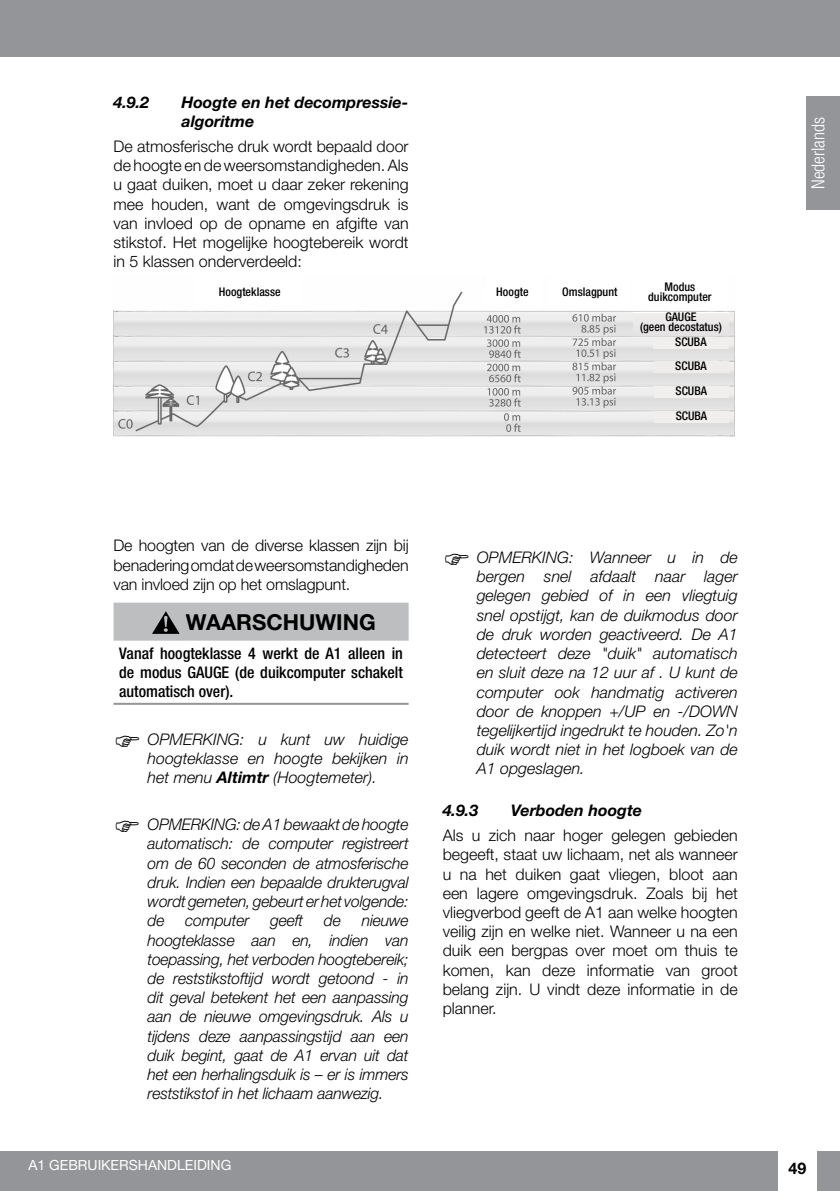
<style>
.page{position:relative;width:840px;height:1191px;background:#fff}
.page>*{position:absolute;margin:0;border:0;box-sizing:border-box;transform-origin:0 0}
.t1{font:700 22px "Helvetica Neue LT Std";color:#000}
.t2{font:300 condensed 18px "Helvetica Neue LT Std";color:#fff}
.t3{font:italic 300 16px/19.2px "Helvetica Neue LT Std";letter-spacing:-.01em;color:#000;text-align:justify}
.t4{font:300 16px/19.2px "Helvetica Neue LT Std";color:#000;text-align:justify}
.t5{font:500 condensed 16px/19.2px "Helvetica Neue LT Std";color:#000;text-align:justify}
.t6{font:italic 700 16px/19.2px "Helvetica Neue LT Std";color:#000}
.t7{font:700 16px "Helvetica Neue LT Std";color:#000}
.t8{font:14px "Helvetica Neue LT Std";color:#fff}
.t9{font:500 condensed 12px/24.4px "Helvetica Neue LT Std";color:#000;text-align:center}
.s1{font-weight:700}
</style>
<div class="page">
<div style="left:0;top:0;width:839px;height:57px;background:#939598"></div>
<div style="left:0;top:1151px;width:777px;height:40px;background:#939598"></div>
<div style="left:816px;top:1151px;width:23px;height:40px;background:#939598"></div>
<div style="left:805px;top:96px;width:34px;height:114px;background:#939598"></div>
<img style="left:113px;top:291px;width:621px;height:145px">
<div style="left:197px;top:276px;width:105px;height:31px;background:#fff"></div>
<div style="left:485px;top:276px;width:54px;height:31px;background:#fff"></div>
<div style="left:550px;top:276px;width:78px;height:32px;background:#fff"></div>
<div style="left:632px;top:276px;width:94px;height:32px;background:#fff"></div>
<div style="left:633px;top:312px;width:95px;height:23px;background:#eae9e8"></div>
<div style="left:652px;top:338px;width:76px;height:11px;background:#f0efed"></div>
<div style="left:653px;top:361px;width:75px;height:11px;background:#eeedeb"></div>
<div style="left:653px;top:386px;width:75px;height:12px;background:#f0efed"></div>
<div style="left:654px;top:411px;width:74px;height:11px;background:#f0efed"></div>
<div style="left:113px;top:602px;width:295px;height:38px;background:#bcbec0"></div>
<hr style="left:113px;top:703px;width:295px;height:2px;background:#939598">
<svg style="left:152px;top:611px;width:27px;height:23px"></svg>
<p class="t6" style="left:113px;top:92px;width:37px">4.9.2</p>
<p class="t6" style="left:181px;top:92px;width:228px">Hoogte en het decompressie&shy;algoritme</p>
<p class="t4" style="left:113px;top:136px;width:296px">De atmosferische druk wordt bepaald door de hoogte en de weersomstandigheden. Als u gaat duiken, moet u daar zeker rekening mee houden, want de omgevingsdruk is van invloed op de opname en afgifte van stikstof. Het mogelijke hoogtebereik wordt in 5 klassen onderverdeeld:</p>
<p class="t9" style="left:219px;top:279px;width:63px">Hoogteklasse</p>
<p class="t9" style="left:496px;top:279px;width:34px">Hoogte</p>
<p class="t9" style="left:562px;top:279px;width:57px">Omslagpunt</p>
<p class="t9" style="left:647px;top:282px;width:65px;line-height:10px">Modus duikcomputer</p>
<p class="t9" style="left:639px;top:311px;width:83px;line-height:10px">GAUGE<br>(geen decostatus)</p>
<p class="t9" style="left:674px;top:330px;width:33px;text-align:justify">SCUBA SCUBA SCUBA SCUBA</p>
<p class="t4" style="left:113px;top:536px;width:296px">De hoogten van de diverse klassen zijn bij benadering omdat de weersomstandigheden van invloed zijn op het omslagpunt.</p>
<h1 class="t1" style="left:186px;top:608px;width:191px">WAARSCHUWING</h1>
<p class="t5" style="left:119px;top:643px;width:285px">Vanaf hoogteklasse 4 werkt de A1 alleen in de modus GAUGE (de duikcomputer schakelt automatisch over).</p>
<p class="t3" style="left:147px;top:729px;width:262px">OPMERKING: u kunt uw huidige hoogteklasse en hoogte bekijken in het menu <span class="s1">Altimtr</span> (Hoogtemeter).</p>
<p class="t3" style="left:147px;top:814px;width:262px">OPMERKING: de A1 bewaakt de hoogte automatisch: de computer registreert om de 60 seconden de atmosferische druk. Indien een bepaalde drukterugval wordt gemeten, gebeurt er het volgende: de</p>
<p class="t3" style="left:147px;top:910px;width:262px;text-indent:214px">nieuwe hoogteklasse aan en, indien van toepassing, het verboden hoogtebereik; de reststikstoftijd wordt getoond - in dit geval betekent het een aanpassing aan de nieuwe omgevingsdruk. Als u tijdens deze aanpassingstijd aan een duik begint, gaat de A1 ervan uit dat het een herhalingsduik is – er is immers reststikstof in het lichaam aanwezig.</p>
<p class="t3" style="left:185px;top:910px;width:65px">computer</p>
<p class="t3" style="left:270px;top:910px;width:35px">geeft</p>
<p class="t3" style="left:324px;top:910px;width:18px">de</p>
<p class="t8" style="left:28px;top:1156px;width:204px">A1 GEBRUIKERSHANDLEIDING</p>
<p class="t3" style="left:476px;top:547px;width:262px">OPMERKING: Wanneer u in de bergen snel afdaalt naar lager gelegen gebied of in een vliegtuig snel opstijgt, kan de duikmodus door de druk worden geactiveerd. De A1 detecteert deze "duik" automatisch en sluit deze na 12 uur af . U kunt de computer ook handmatig activeren door de knoppen +/UP en -/DOWN tegelijkertijd ingedrukt te houden. Zo'n duik wordt niet in het logboek van de A1 opgeslagen.</p>
<p class="t6" style="left:442px;top:800px;width:37px">4.9.3</p>
<p class="t6" style="left:510px;top:800px;width:133px">Verboden hoogte</p>
<p class="t4" style="left:442px;top:825px;width:296px">Als u zich naar hoger gelegen gebieden begeeft, staat uw lichaam, net als wanneer u na het duiken gaat vliegen, bloot aan een lagere omgevingsdruk. Zoals bij het vliegverbod geeft de A1 aan welke hoogten veilig zijn en welke niet. Wanneer u na een duik een bergpas over moet om thuis te komen, kan deze informatie van groot belang zijn. U vindt deze informatie in de planner.</p>
<p class="t2" style="left:807px;top:189px;width:73px;rotate:-90deg">Nederlands</p>
<p class="t7" style="left:788px;top:1158px;width:19px">49</p>
</div>
